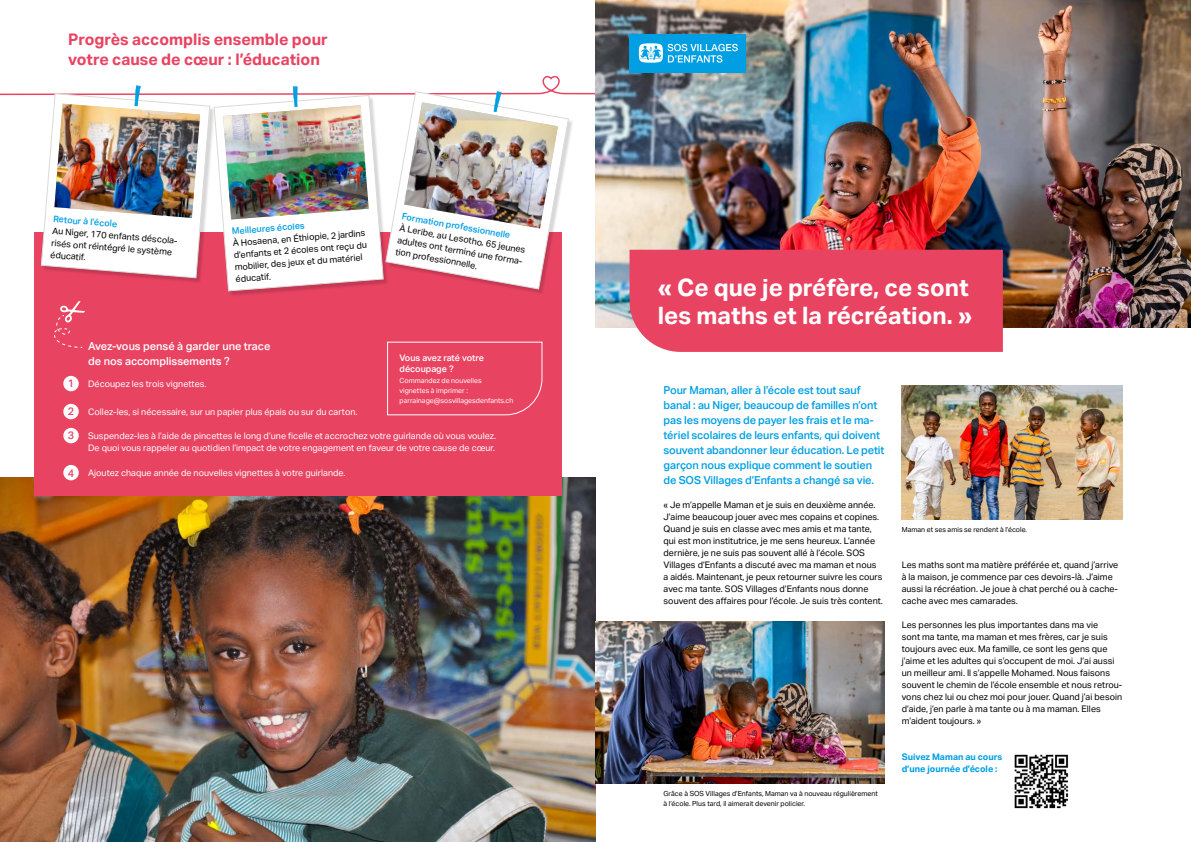
<style>
.page{position:relative;width:1191px;height:842px;background:#fff}
.page>*{position:absolute;margin:0;border:0;box-sizing:border-box;transform-origin:0 0}
.t1{font:700 24px/28px "Aktiv Grotesk";color:#fff}
.t2{font:700 16px/20px "Aktiv Grotesk";color:#e94362}
.t3{font:500 11px/15px "Aktiv Grotesk";letter-spacing:-.01em;color:#009fe3}
.t4{font:500 11px/15px "Aktiv Grotesk";color:#fff}
.t5{font:500 10.8px "Aktiv Grotesk";color:#e94362}
.t6{font:9px/12px "Aktiv Grotesk";color:#000}
.t7{font:9px/12px "Aktiv Grotesk";color:#fff}
.t8{font:500 9px "Aktiv Grotesk";color:#009fe3}
.t9{font:700 9px/12px "Aktiv Grotesk";color:#009fe3}
.t10{font:500 9px/11px "Aktiv Grotesk";color:#fff}
.t11{font:7px/10px "Aktiv Grotesk";color:#000}
.t12{font:7px/10px "Aktiv Grotesk";color:#fff}
</style>
<div class="page">
<img style="left:0;top:478px;width:595px;height:364px">
<div style="left:34px;top:232px;width:527px;height:264px;background:#e94362"></div>
<svg style="left:54px;top:301px;width:31px;height:47px"></svg>
<div style="left:63px;top:376px;width:16px;height:15px;background:#fff;border-radius:50%"></div>
<div style="left:63px;top:404px;width:16px;height:15px;background:#fff;border-radius:50%"></div>
<div style="left:63px;top:428px;width:16px;height:15px;background:#fff;border-radius:50%"></div>
<div style="left:63px;top:465px;width:16px;height:15px;background:#fff;border-radius:50%"></div>
<svg style="left:387px;top:341px;width:156px;height:75px"></svg>
<div style="left:215px;top:96px;width:174px;height:201px;background:#000;opacity:.16"></div>
<img style="left:0;top:75px;width:595px;height:216px">
<img style="left:404px;top:102px;width:154px;height:126px">
<img style="left:595px;top:0;width:596px;height:328px">
<div style="left:629px;top:34px;width:117px;height:38px;background:#009fe3"></div>
<svg style="left:639px;top:43px;width:99px;height:20px"></svg>
<div style="left:629px;top:250px;width:374px;height:102px;background:#e94362"></div>
<img style="left:901px;top:386px;width:222px;height:134px">
<img style="left:595px;top:622px;width:289px;height:162px">
<img style="left:1014px;top:754px;width:55px;height:55px">
<h2 class="t2" style="left:68px;top:30px;width:261px">Progrès accomplis ensemble pour votre cause de cœur : l’éducation</h2>
<p class="t8" style="left:54px;top:214px;width:65px;rotate:4deg">Retour à l’école</p>
<p class="t6" style="left:52px;top:225px;width:128px;rotate:4deg">Au Niger, 170 enfants déscola&shy;risés ont réintégré le système éducatif.</p>
<p class="t8" style="left:232px;top:226px;width:75px;rotate:-4deg">Meilleures écoles</p>
<p class="t6" style="left:232px;top:237px;width:135px;rotate:-4deg">À Hosaena, en Éthiopie, 2 jardins d’enfants et 2 écoles ont reçu du mobilier, des jeux et du matériel éducatif.</p>
<p class="t8" style="left:403px;top:211px;width:112px;rotate:10deg">Formation professionnelle</p>
<p class="t6" style="left:401px;top:222px;width:129px;text-align:justify;rotate:10deg">À Leribe, au Lesotho, 65 jeunes adultes ont terminé une forma&shy;tion professionnelle.</p>
<p class="t4" style="left:88px;top:338px;width:184px">Avez-vous pensé à garder une trace de nos accomplissements ?</p>
<p class="t10" style="left:399px;top:352px;width:86px">Vous avez raté votre découpage ?</p>
<p class="t12" style="left:399px;top:375px;width:115px">Commandez de nouvelles<br>vignettes à imprimer : parrainage@sosvillagesdenfants.ch</p>
<p class="t5" style="left:68px;top:377px;width:8px">1</p>
<p class="t7" style="left:88px;top:378px;width:120px">Découpez les trois vignettes.</p>
<p class="t5" style="left:68px;top:405px;width:8px">2</p>
<p class="t7" style="left:88px;top:406px;width:271px">Collez-les, si nécessaire, sur un papier plus épais ou sur du carton.</p>
<p class="t5" style="left:68px;top:429px;width:8px">3</p>
<p class="t7" style="left:88px;top:430px;width:409px">Suspendez-les à l’aide de pincettes le long d’une ficelle et accrochez votre guirlande où vous voulez.<br>De quoi vous rappeler au quotidien l’impact de votre engagement en faveur de votre cause de cœur.</p>
<p class="t5" style="left:68px;top:466px;width:8px">4</p>
<p class="t7" style="left:88px;top:467px;width:259px">Ajoutez chaque année de nouvelles vignettes à votre guirlande.</p>
<h1 class="t1" style="left:658px;top:273px;width:316px">« Ce que je préfère, ce sont les maths et la récréation. »</h1>
<p class="t3" style="left:663px;top:382px;width:222px">Pour Maman, aller à l’école est tout sauf banal : au Niger, beaucoup de familles n’ont pas les moyens de payer les frais et le ma&shy;tériel scolaires de leurs enfants, qui doivent souvent abandonner leur éducation. Le petit garçon nous explique comment le soutien de SOS Villages d’Enfants a changé sa vie.</p>
<p class="t6" style="left:663px;top:499px;width:221px">« Je m’appelle Maman et je suis en deuxième année.<br>J’aime beaucoup jouer avec mes copains et copines.<br>Quand je suis en classe avec mes amis et ma tante, qui est mon institutrice, je me sens heureux. L’année dernière, je ne suis pas souvent allé à l’école. SOS Villages d’Enfants a discuté avec ma maman et nous a aidés. Maintenant, je peux retourner suivre les cours avec ma tante. SOS Villages d’Enfants nous donne souvent des affaires pour l’école. Je suis très content.</p>
<p class="t11" style="left:663px;top:788px;width:216px">Grâce à SOS Villages d’Enfants, Maman va à nouveau régulièrement à l’école. Plus tard, il aimerait devenir policier.</p>
<p class="t11" style="left:901px;top:524px;width:127px">Maman et ses amis se rendent à l’école.</p>
<p class="t6" style="left:901px;top:559px;width:218px">Les maths sont ma matière préférée et, quand j’arrive à la maison, je commence par ces devoirs-là. J’aime aussi la récréation. Je joue à chat perché ou à cache&shy;cache avec mes camarades.</p>
<p class="t6" style="left:901px;top:619px;width:222px">Les personnes les plus importantes dans ma vie<br>sont ma tante, ma maman et mes frères, car je suis toujours avec eux. Ma famille, ce sont les gens que j’aime et les adultes qui s’occupent de moi. J’ai aussi un meilleur ami. Il s’appelle Mohamed. Nous faisons souvent le chemin de l’école ensemble et nous retrou&shy;vons chez lui ou chez moi pour jouer. Quand j’ai besoin d’aide, j’en parle à ma tante ou à ma maman. Elles m’aident toujours. »</p>
<p class="t9" style="left:901px;top:751px;width:102px">Suivez Maman au cours d’une journée d’école :</p>
</div>
